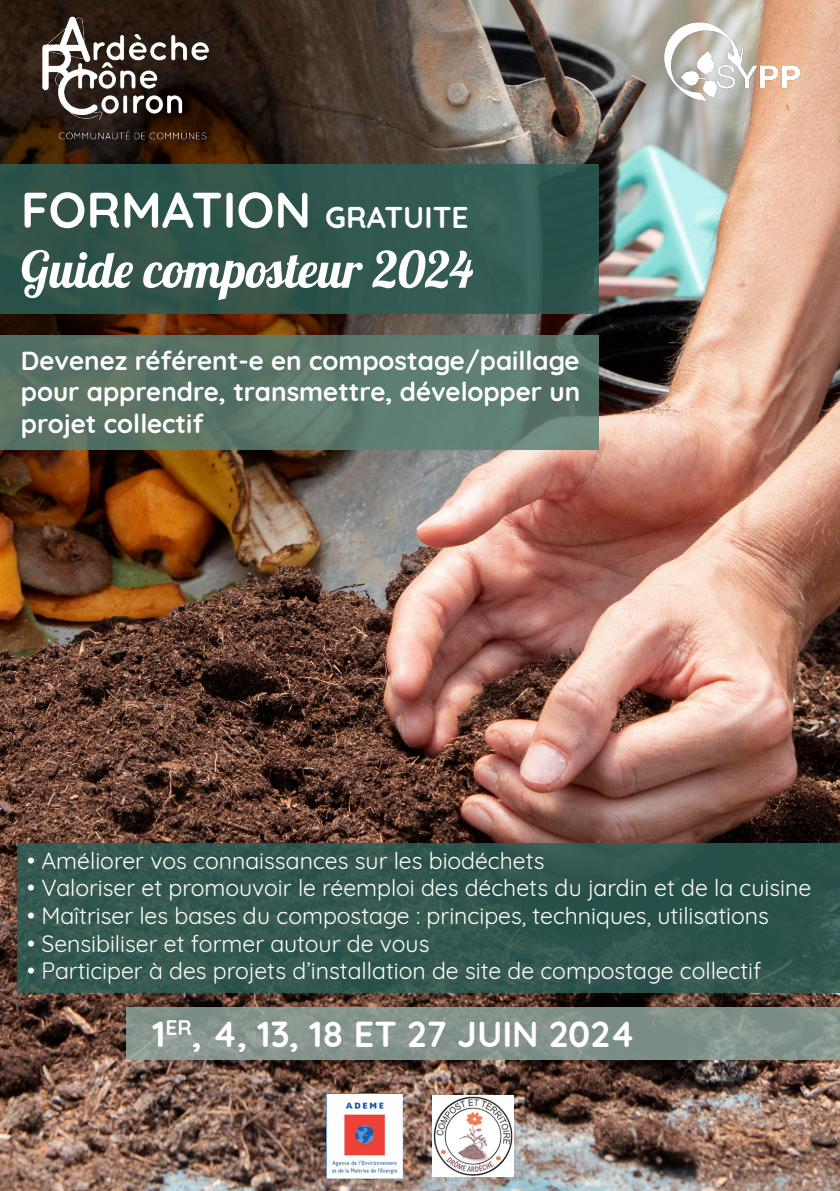
<style>
.page{position:relative;width:840px;height:1191px;background:#fff}
.page>*{position:absolute;margin:0;border:0;box-sizing:border-box;transform-origin:0 0}
.t1{font:50px "Lobster";color:#fff}
.t2{font:700 50px "Quicksand";color:#fff}
.t3{font:700 36px "Quicksand";color:#fff}
.t4{font:700 26px/31.2px "Quicksand";color:#fff}
.t5{font:23px "Quicksand";color:#fff}
.s1{font-size:30px}
</style>
<div class="page">
<img style="left:0;top:0;width:839px;height:1191px">
<div style="left:0;top:164px;width:598px;height:150px;background:linear-gradient(to right,#305247,#315b54)"></div>
<svg style="left:0;top:335px;width:598px;height:115px;background:#5b786b"></svg>
<svg style="left:126px;top:1007px;width:713px;height:53px;background:#84938c"></svg>
<div style="left:17px;top:843px;width:822px;height:150px;background:#31564f"></div>
<img style="left:16px;top:13px;width:231px;height:139px">
<img style="left:649px;top:0;width:180px;height:128px">
<img style="left:326px;top:1093px;width:76px;height:85px">
<img style="left:432px;top:1095px;width:81px;height:81px">
<p class="t2" style="left:21px;top:168px;width:449px">FORMATION <span class="s1">GRATUITE</span></p>
<p class="t1" style="left:21px;top:238px;width:453px">Guide composteur 2024</p>
<p class="t4" style="left:21px;top:343px;width:560px">Devenez référent-e en compostage/paillage</p>
<p class="t4" style="left:21px;top:374px;width:560px">pour apprendre, transmettre, développer un projet collectif</p>
<p class="t5" style="left:27px;top:842px;width:518px">• Améliorer vos connaissances sur les biodéchets</p>
<p class="t5" style="left:27px;top:870px;width:785px">• Valoriser et promouvoir le réemploi des déchets du jardin et de la cuisine</p>
<p class="t5" style="left:27px;top:898px;width:742px">• Maîtriser les bases du compostage : principes, techniques, utilisations</p>
<p class="t5" style="left:27px;top:925px;width:403px">• Sensibiliser et former autour de vous</p>
<p class="t5" style="left:27px;top:953px;width:735px">• Participer à des projets d’installation de site de compostage collectif</p>
<p class="t3" style="left:152px;top:1004px;width:484px">1<sup>ER</sup>, 4, 13, 18 ET 27 JUIN 2024</p>
</div>
